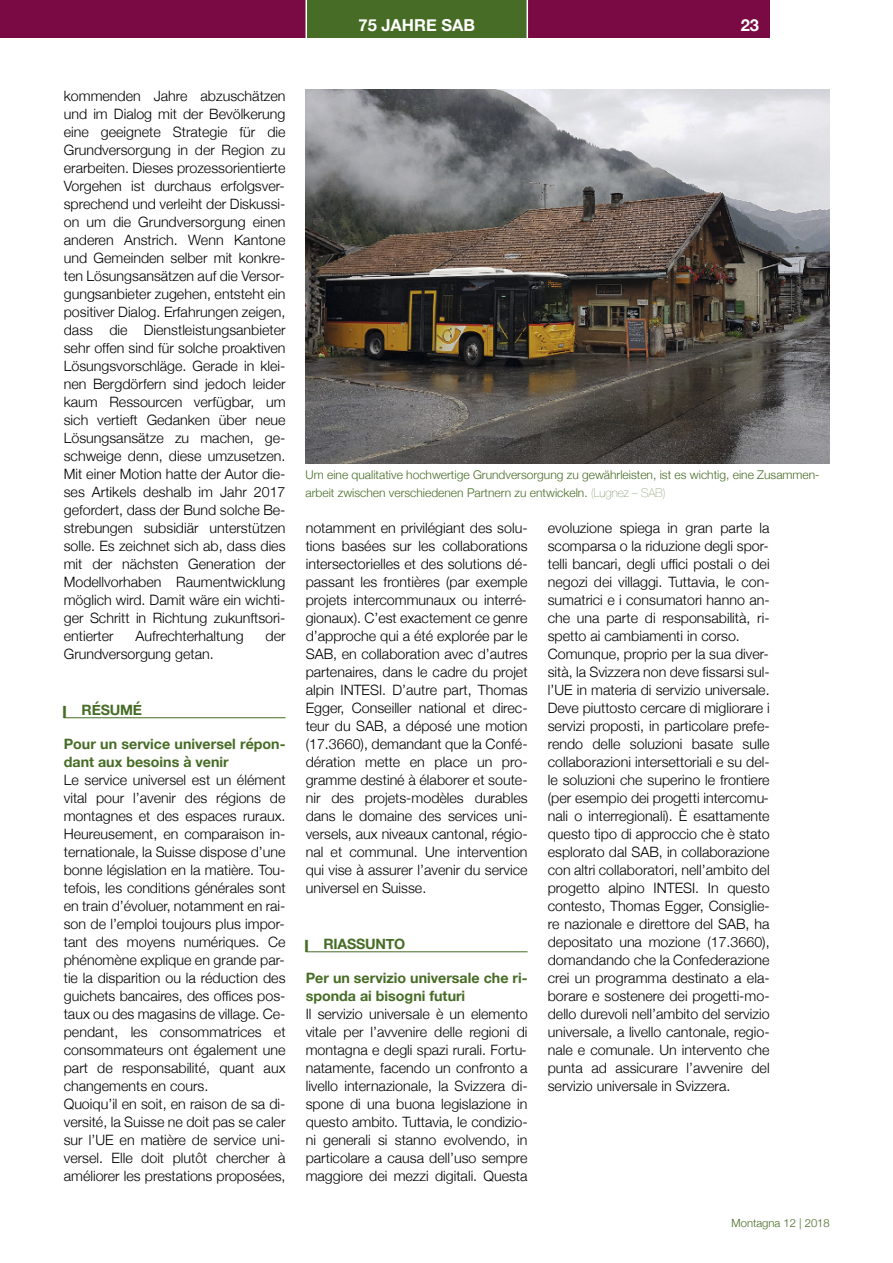
<style>
.page{position:relative;width:893px;height:1263px;background:#fff}
.page>*{position:absolute;margin:0;border:0;box-sizing:border-box;transform-origin:0 0}
.t1{font:16.5px "font 0000000021 e 33284";color:#fff}
.t2{font:14.25px/18px "font 0000000021 e 33284";color:#000;text-align:justify}
.t3{font:14.25px/18px "font 0000000021 e 33284";color:#466c25}
.t4{font:12px/18px "font 0000000021 e 33284";color:#466c25}
.t5{font:11.25px "font 0000000021 e 33284";color:#466c25}
.s1{font-size:16.8px}
.s2{font-family:"font 0000000021 e 33285"}
</style>
<div class="page">
<div style="left:0;top:0;width:770px;height:38px;background:#7a0a43"></div>
<div style="left:306px;top:0;width:221px;height:38px;background:#466c25"></div>
<hr style="left:526px;top:0;width:2px;height:46px;background:#fff">
<hr style="left:305px;top:0;width:2px;height:46px;background:#fff">
<hr style="left:64px;top:717px;width:222px;height:1px;background:#466c25">
<hr style="left:306px;top:951px;width:222px;height:1px;background:#466c25">
<img style="left:305px;top:89px;width:524px;height:374px">
<p class="t1" style="left:358px;top:15px;width:118px">75 Jahre saB</p>
<p class="t1" style="left:741px;top:15px;width:20px">23</p>
<p class="t2" style="left:64px;top:87px;width:223px">kommenden Jahre abzuschätzen und im Dialog mit der Bevölkerung eine geeignete Strategie für die Grundversorgung in der Region zu erarbeiten. Dieses prozessorientierte Vorgehen ist durchaus erfolgsver&shy;sprechend und verleiht der Diskussi&shy;on um die Grundversorgung einen anderen Anstrich. Wenn Kantone und Gemeinden selber mit konkre&shy;ten Lösungsansätzen auf die Versor&shy;gungsanbieter zugehen, entsteht ein positiver Dialog. Erfahrungen zeigen, dass die Dienstleistungsanbieter sehr offen sind für solche proaktiven Lösungsvorschläge. Gerade in klei&shy;nen Bergdörfern sind jedoch leider kaum Ressourcen verfügbar, um sich vertieft Gedanken über neue Lösungsansätze zu machen, ge&shy;schweige denn, diese umzusetzen.<br>Mit einer Motion hatte der Autor die&shy;ses Artikels deshalb im Jahr 2017 gefordert, dass der Bund solche Be&shy;strebungen subsidiär unterstützen solle. Es zeichnet sich ab, dass dies mit der nächsten Generation der Modellvorhaben Raumentwicklung möglich wird. Damit wäre ein wichti&shy;ger Schritt in Richtung zukunftsori&shy;entierter</p>
<p class="t2" style="left:135px;top:627px;width:110px">Aufrechterhaltung</p>
<p class="t2" style="left:265px;top:627px;width:22px">der</p>
<p class="t2" style="left:64px;top:645px;width:151px">Grundversorgung getan.</p>
<p class="t3" style="left:62px;top:700px;width:81px"><span class="s1">I</span> R̈SUM̈</p>
<p class="t3" style="left:64px;top:735px;width:223px">Pour un service universel répon&shy;dant aux besoins œ venir</p>
<p class="t2" style="left:64px;top:771px;width:223px;text-align:left">Le service universel est un élément vital pour l’avenir des régions de montagnes et des espaces ruraux.<br>Heureusement, en comparaison in&shy;ternationale, la Suisse dispose d’une bonne législation en la matière. Tou&shy;tefois, les conditions générales sont en train d’évoluer, notamment en rai&shy;son de l’emploi toujours plus impor&shy;tant des moyens numériques. Ce phénomène explique en grande par&shy;tie la disparition ou la réduction des guichets bancaires, des offices pos&shy;taux ou des magasins de village. Ce&shy;pendant, les consommatrices et consommateurs ont également une part de responsabilité, quant aux changements en cours.<br>Quoiqu’il en soit, en raison de sa di&shy;versité, la Suisse ne doit pas se caler sur l’UE en matière de service uni&shy;versel. Elle doit plutôt chercher à améliorer les prestations proposées,</p>
<p class="t4" style="left:306px;top:466px;width:516px">Um eine qualitative hochwertige Grundversorgung zu gewährleisten, ist es wichtig, eine Zusammen&shy;arbeit zwischen verschiedenen Partnern zu entwickeln. <span class="s2">(Lugnez – SAB)</span></p>
<p class="t2" style="left:306px;top:519px;width:223px">notamment en privilégiant des solu&shy;tions basées sur les collaborations intersectorielles et des solutions dé&shy;passant les frontières (par exemple projets intercommunaux ou interré&shy;gionaux). C’est exactement ce genre d’approche qui a été explorée par le SAB, en collaboration avec d’autres partenaires, dans le cadre du projet alpin INTESI. D’autre part, Thomas Egger, Conseiller national et direc&shy;teur du SAB, a déposé une motion (17.3660), demandant que la Confé&shy;dération mette en place un pro&shy;gramme destiné à élaborer et soute&shy;nir des projets-modèles durables dans le domaine des services uni&shy;versels, aux niveaux cantonal, régio&shy;nal et communal. Une intervention qui vise à assurer l’avenir du service universel en Suisse.</p>
<p class="t3" style="left:304px;top:934px;width:103px"><span class="s1">I</span> RIASSUNTO</p>
<p class="t3" style="left:306px;top:969px;width:223px">Per un servizio universale che ri&shy;sponda ai bisogni futuri</p>
<p class="t2" style="left:306px;top:1005px;width:223px">Il servizio universale è un elemento vitale per l’avvenire delle regioni di montagna e degli spazi rurali. Fortu&shy;natamente, facendo un confronto a livello internazionale, la Svizzera di&shy;spone di una buona legislazione in questo ambito. Tuttavia, le condizio&shy;ni generali si stanno evolvendo, in particolare a causa dell’uso sempre maggiore dei mezzi digitali. Questa</p>
<p class="t2" style="left:548px;top:519px;width:223px;text-align:left">evoluzione spiega in gran parte la scomparsa o la riduzione degli spor&shy;telli bancari, degli uffici postali o dei negozi dei villaggi. Tuttavia, le con&shy;sumatrici e i consumatori hanno an&shy;che una parte di responsabilità, ri&shy;spetto ai cambiamenti in corso.<br>Comunque, proprio per la sua diver&shy;sità, la Svizzera non deve fissarsi sul&shy;l’UE in materia di servizio universale.<br>Deve piuttosto cercare di migliorare i servizi proposti, in particolare prefe&shy;rendo delle soluzioni basate sulle collaborazioni intersettoriali e su del&shy;le soluzioni che superino le frontiere (per esempio dei progetti intercomu&shy;nali o interregionali). È esattamente questo tipo di approccio che è stato esplorato dal SAB, in collaborazione con altri collaboratori, nell’ambito del progetto alpino INTESI. In questo contesto, Thomas Egger, Consiglie&shy;re nazionale e direttore del SAB, ha depositato una mozione (17.3660), domandando che la Confederazione crei un programma destinato a ela&shy;borare e sostenere dei progetti-mo&shy;dello durevoli nell’ambito del servizio universale, a livello cantonale, regio&shy;nale e comunale. Un intervento che punta ad assicurare l’avvenire del servizio universale in Svizzera.</p>
<p class="t5" style="left:731px;top:1216px;width:100px">Montagna 12 | 2018</p>
</div>
